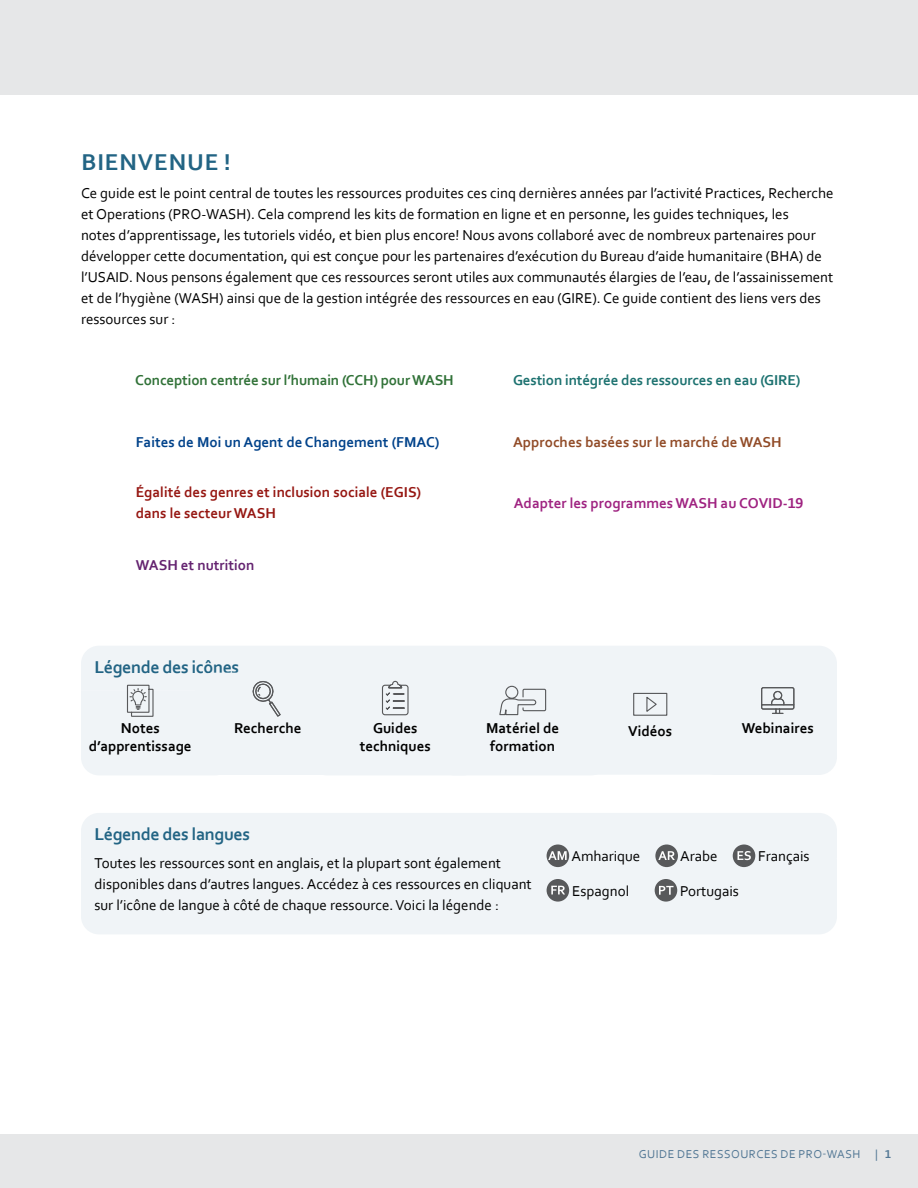
<style>
.page{position:relative;width:918px;height:1188px;background:#fff}
.page>*{position:absolute;margin:0;border:0;box-sizing:border-box;transform-origin:0 0}
.H2_Intro_header{font:700 24px "Corbel";letter-spacing:.04em;color:#226484}
.H3_Intro_subhead{font:700 18px "Corbel";letter-spacing:-.02em;color:#226484}
.P_Text{font:15px/21px "Corbel";color:#000}
.P_Text-2{font:700 15px/18px "Corbel";color:#000;text-align:center}
.P_Text-3{font:700 15px/21px "Corbel";color:#961712}
.P_Text-4{font:700 15px "Corbel";letter-spacing:-.01em;color:#317238}
.P_Text-5{font:700 15px "Corbel";letter-spacing:-.01em;color:#1d7270}
.P_Text-6{font:700 15px "Corbel";color:#00428a}
.P_Text-7{font:700 15px "Corbel";color:#9f2381}
.P_Text-8{font:700 15px "Corbel";color:#914b27}
.P_Text-9{font:700 15px "Corbel";color:#642370}
.t1{font:12px "Corbel";letter-spacing:.04em;color:#537895}
.s1{font-weight:700}
</style>
<div class="page">
<div style="left:0;top:1134px;width:918px;height:54px;background:#e6e7e8"></div>
<div style="left:0;top:0;width:918px;height:94px;background:#e6e7e8"></div>
<div style="left:81px;top:646px;width:756px;height:129px;background:#f0f4f7"></div>
<div style="left:81px;top:843px;width:756px;height:91px;background:#f0f4f7;border-radius:18px"></div>
<div style="left:547px;top:845px;width:22px;height:22px;background:#58595b;border-radius:50%"></div>
<div style="left:655px;top:845px;width:23px;height:22px;background:#58595b;border-radius:50%"></div>
<div style="left:733px;top:845px;width:22px;height:22px;background:#58595b;border-radius:50%"></div>
<div style="left:81px;top:813px;width:756px;height:47px;background:#f0f4f7"></div>
<div style="left:547px;top:879px;width:22px;height:23px;background:#58595b;border-radius:50%"></div>
<svg style="left:551px;top:886px;width:14px;height:8px"></svg>
<div style="left:655px;top:879px;width:22px;height:23px;background:#58595b;border-radius:50%"></div>
<svg style="left:659px;top:886px;width:15px;height:9px"></svg>
<h2 class="H2_Intro_header" style="left:81px;top:147px;width:151px">BIENVENUE !</h2>
<p class="P_Text" style="left:81px;top:182px;width:754px">Ce guide est le point central de toutes les ressources produites ces cinq dernières années par l’activité Practices, Recherche et Operations (PRO-WASH). Cela comprend les kits de formation en ligne et en personne, les guides techniques, les<br>notes d’apprentissage, les tutoriels vidéo, et bien plus encore! Nous avons collaboré avec de nombreux partenaires pour développer cette documentation, qui est conçue pour les partenaires d’exécution du Bureau d’aide humanitaire (BHA) de l’USAID. Nous pensons également que ces ressources seront utiles aux communautés élargies de l’eau, de l’assainissement et de l’hygiène (WASH) ainsi que de la gestion intégrée des ressources en eau (GIRE). Ce guide contient des liens vers des ressources sur :</p>
<p class="P_Text-4" style="left:135px;top:371px;width:320px">Conception centrée sur l’humain (CCH) pour WASH</p>
<p class="P_Text-6" style="left:136px;top:433px;width:305px">Faites de Moi un Agent de Changement (FMAC)</p>
<p class="P_Text-3" style="left:136px;top:481px;width:287px">Égalité des genres et inclusion sociale (EGIS) dans le secteur WASH</p>
<p class="P_Text-9" style="left:136px;top:556px;width:120px">WASH et nutrition</p>
<h3 class="H3_Intro_subhead" style="left:94px;top:655px;width:146px">Légende des icônes</h3>
<p class="P_Text-5" style="left:513px;top:371px;width:289px">Gestion intégrée des ressources en eau (GIRE)</p>
<p class="P_Text-8" style="left:513px;top:433px;width:270px">Approches basées sur le marché de WASH</p>
<p class="P_Text-7" style="left:514px;top:494px;width:291px">Adapter les programmes WASH au COVID-19</p>
<p class="P_Text-2" style="left:89px;top:719px;width:104px">Notes d’apprentissage</p>
<p class="P_Text-2" style="left:234px;top:719px;width:69px">Recherche</p>
<p class="P_Text-2" style="left:360px;top:719px;width:72px">Guides techniques</p>
<p class="P_Text-2" style="left:486px;top:719px;width:75px;text-align:left">Matériel de formation</p>
<p class="P_Text-2" style="left:628px;top:722px;width:46px">Vidéos</p>
<p class="P_Text-2" style="left:742px;top:719px;width:73px">Webinaires</p>
<h3 class="H3_Intro_subhead" style="left:94px;top:823px;width:157px">Légende des langues</h3>
<p class="P_Text" style="left:94px;top:852px;width:439px">Toutes les ressources sont en anglais, et la plupart sont également disponibles dans d’autres langues. Accédez à ces ressources en cliquant sur l’icône de langue à côté de chaque ressource.Voici la légende :</p>
<p class="P_Text" style="left:572px;top:845px;width:70px">Amharique</p>
<p class="P_Text" style="left:680px;top:845px;width:39px">Arabe</p>
<p class="P_Text" style="left:758px;top:845px;width:53px">Français</p>
<p class="P_Text" style="left:572px;top:880px;width:58px">Espagnol</p>
<p class="P_Text" style="left:680px;top:880px;width:60px">Portugais</p>
<p class="t1" style="left:639px;top:1147px;width:254px">GUIDE DES RESSOURCES DE PRO-WASH | <span class="s1">1</span></p>
</div>
